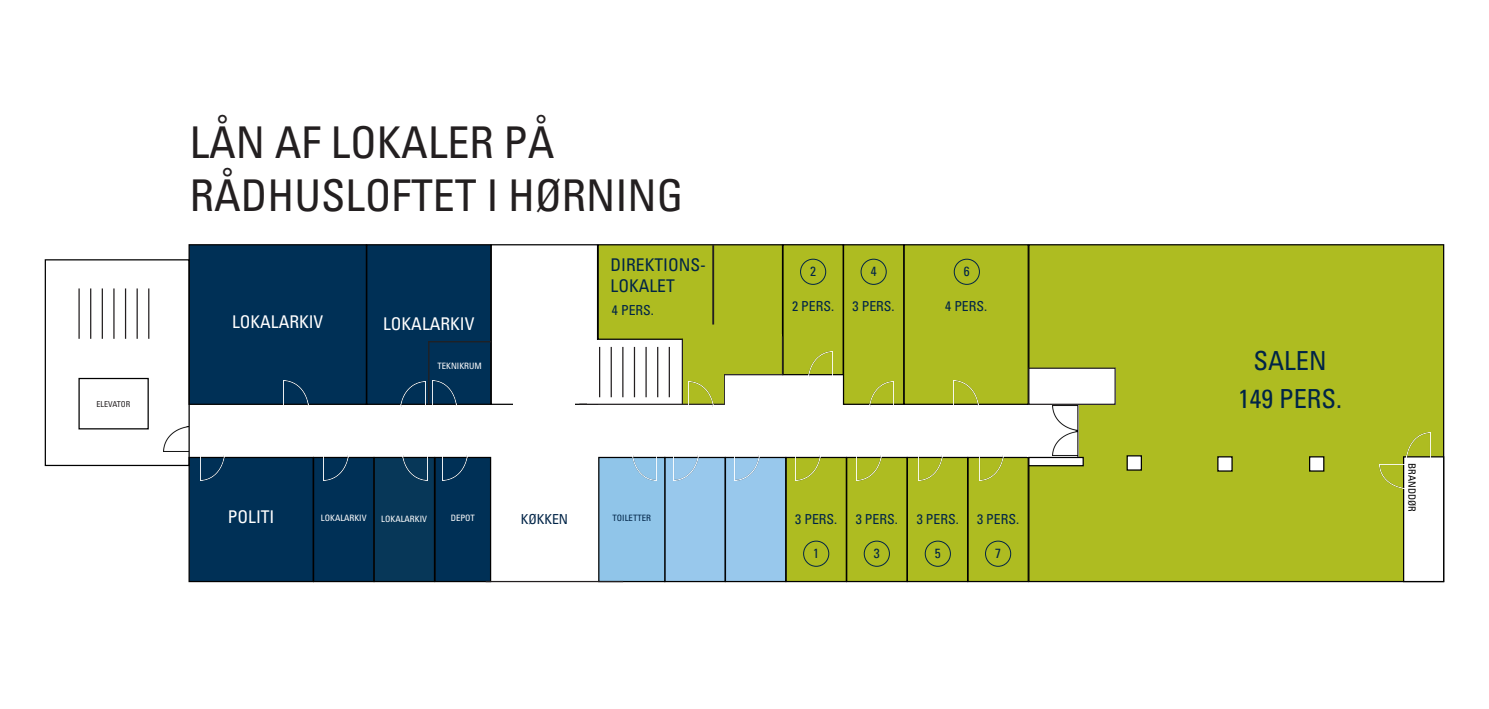
<style>
.page{position:relative;width:1489px;height:709px;background:#fff}
.page>*{position:absolute;margin:0;border:0;box-sizing:border-box;transform-origin:0 0}
.t1{font:condensed 43.75px "Univers";color:#231f20}
.t2{font:condensed 26.25px "Univers";color:#002447}
.t3{font:condensed 17.5px "Univers";color:#fff}
.t4{font:condensed 17.5px/21px "Univers";color:#002447}
.t5{font:condensed 13.75px "Univers";color:#002447}
.t6{font:condensed 13.38px "Univers";color:#002447}
.t7{font:condensed 10px "Univers";color:#000}
.t8{font:condensed 8.75px "Univers";color:#fff}
.t9{font:condensed 8.75px "Univers";color:#002447}
.t10{font:condensed 8.12px "Univers";color:#231f20}
</style>
<div class="page">
<div style="left:188px;top:244px;width:179px;height:161px;background:#003056;border:1px solid #000"></div>
<div style="left:366px;top:244px;width:125px;height:161px;background:#003056;border:1px solid #000"></div>
<div style="left:490px;top:244px;width:108px;height:161px;border:1px solid #000"></div>
<div style="left:597px;top:244px;width:186px;height:96px;background:#aebc21;border:1px solid #000"></div>
<div style="left:782px;top:244px;width:61px;height:131px;background:#aebc21;border:1px solid #000"></div>
<div style="left:842px;top:244px;width:62px;height:161px;background:#aebc21;border:1px solid #000"></div>
<div style="left:903px;top:244px;width:125px;height:161px;background:#aebc21;border:1px solid #000"></div>
<hr style="left:681px;top:340px;width:2px;height:64px;background:#231f20">
<hr style="left:724px;top:374px;width:59px;height:1px;background:#231f20">
<hr style="left:723px;top:374px;width:2px;height:30px;background:#231f20">
<div style="left:683px;top:371px;width:40px;height:32px;background:#aebc21"></div>
<div style="left:188px;top:457px;width:126px;height:125px;background:#003056;border:1px solid #000"></div>
<div style="left:313px;top:457px;width:61px;height:125px;background:#003056;border:1px solid #000"></div>
<div style="left:373px;top:457px;width:62px;height:125px;background:#073758;border:1px solid #000"></div>
<div style="left:434px;top:457px;width:57px;height:125px;background:#003056;border:1px solid #000"></div>
<div style="left:967px;top:457px;width:61px;height:125px;background:#aebc21;border:1px solid #000"></div>
<div style="left:906px;top:457px;width:62px;height:125px;background:#aebc21;border:1px solid #000"></div>
<div style="left:846px;top:457px;width:61px;height:125px;background:#aebc21;border:1px solid #000"></div>
<div style="left:785px;top:457px;width:62px;height:125px;background:#aebc21;border:1px solid #000"></div>
<div style="left:724px;top:457px;width:62px;height:125px;background:#98c8ec;border:1px solid #000"></div>
<div style="left:664px;top:457px;width:61px;height:125px;background:#98c8ec;border:1px solid #000"></div>
<div style="left:598px;top:457px;width:67px;height:125px;background:#90c5e9;border:1px solid #000"></div>
<div style="left:45px;top:259px;width:145px;height:207px;border:1px solid #000"></div>
<hr style="left:712px;top:245px;width:2px;height:79px;background:#231f20">
<div style="left:683px;top:335px;width:98px;height:39px;background:#aebc21"></div>
<hr style="left:781px;top:336px;width:2px;height:39px;background:#231f20">
<div style="left:1028px;top:244px;width:416px;height:338px;background:#aebc21;border:1px solid #000"></div>
<hr style="left:485px;top:581px;width:138px;height:1px;background:#231f20">
<hr style="left:599px;top:347px;width:1px;height:50px;background:#231f20">
<hr style="left:610px;top:347px;width:2px;height:50px;background:#231f20">
<hr style="left:622px;top:347px;width:1px;height:50px;background:#231f20">
<hr style="left:634px;top:347px;width:1px;height:50px;background:#231f20">
<hr style="left:645px;top:347px;width:1px;height:50px;background:#231f20">
<div style="left:586px;top:340px;width:12px;height:63px;background:#fff"></div>
<hr style="left:90px;top:288px;width:1px;height:51px;background:#231f20">
<hr style="left:102px;top:288px;width:1px;height:51px;background:#231f20">
<hr style="left:113px;top:288px;width:2px;height:51px;background:#231f20">
<hr style="left:125px;top:288px;width:1px;height:51px;background:#231f20">
<hr style="left:136px;top:288px;width:2px;height:51px;background:#231f20">
<div style="left:78px;top:378px;width:71px;height:51px;border:1px solid #000"></div>
<hr style="left:579px;top:403px;width:146px;height:2px;background:#231f20">
<div style="left:513px;top:393px;width:62px;height:15px;background:#fff"></div>
<hr style="left:657px;top:347px;width:1px;height:50px;background:#231f20">
<hr style="left:668px;top:347px;width:2px;height:50px;background:#231f20">
<hr style="left:78px;top:288px;width:2px;height:51px;background:#231f20">
<hr style="left:148px;top:288px;width:1px;height:51px;background:#231f20">
<img style="left:283px;top:381px;width:25px;height:25px">
<hr style="left:428px;top:341px;width:1px;height:63px;background:#231f20">
<hr style="left:428px;top:341px;width:63px;height:1px;background:#231f20">
<img style="left:432px;top:381px;width:24px;height:25px">
<img style="left:401px;top:381px;width:24px;height:25px">
<img style="left:200px;top:455px;width:25px;height:25px">
<img style="left:164px;top:426px;width:25px;height:25px">
<img style="left:323px;top:455px;width:25px;height:25px">
<img style="left:402px;top:455px;width:25px;height:25px">
<img style="left:442px;top:455px;width:25px;height:25px">
<img style="left:632px;top:455px;width:24px;height:25px">
<img style="left:673px;top:455px;width:25px;height:25px">
<img style="left:734px;top:455px;width:25px;height:25px">
<img style="left:795px;top:455px;width:25px;height:25px">
<img style="left:857px;top:455px;width:24px;height:25px">
<img style="left:918px;top:455px;width:24px;height:25px">
<img style="left:979px;top:455px;width:24px;height:25px">
<img style="left:688px;top:381px;width:25px;height:25px">
<img style="left:808px;top:351px;width:24px;height:25px">
<img style="left:869px;top:381px;width:24px;height:25px">
<img style="left:953px;top:381px;width:25px;height:25px">
<div style="left:985px;top:540px;width:26px;height:26px;border:1px solid #002447;border-radius:50%"></div>
<div style="left:803px;top:540px;width:26px;height:26px;border:1px solid #002447;border-radius:50%"></div>
<div style="left:800px;top:259px;width:26px;height:26px;border:1px solid #002447;border-radius:50%"></div>
<div style="left:863px;top:540px;width:26px;height:26px;border:1px solid #002447;border-radius:50%"></div>
<div style="left:860px;top:259px;width:26px;height:26px;border:1px solid #002447;border-radius:50%"></div>
<div style="left:924px;top:540px;width:26px;height:26px;border:1px solid #002447;border-radius:50%"></div>
<div style="left:953px;top:259px;width:26px;height:26px;border:1px solid #002447;border-radius:50%"></div>
<div style="left:1027px;top:405px;width:51px;height:52px;background:#fff"></div>
<hr style="left:1077px;top:405px;width:1px;height:58px;background:#231f20">
<div style="left:1402px;top:456px;width:42px;height:126px;background:#fff;border:1px solid #000"></div>
<div style="left:1126px;top:455px;width:15px;height:15px;background:#fff;border:1px solid #000"></div>
<div style="left:1217px;top:456px;width:15px;height:15px;background:#fff;border:1px solid #000"></div>
<div style="left:1308px;top:456px;width:16px;height:15px;background:#fff;border:1px solid #000"></div>
<img style="left:1052px;top:406px;width:25px;height:50px">
<img style="left:1379px;top:464px;width:25px;height:24px">
<div style="left:1028px;top:368px;width:87px;height:36px;background:#fff"></div>
<div style="left:1028px;top:367px;width:87px;height:38px;border:1px solid #231f20"></div>
<div style="left:1028px;top:457px;width:55px;height:9px;background:#fff;border:1px solid #000"></div>
<img style="left:1405px;top:433px;width:25px;height:25px">
<p class="t10" style="left:96px;top:398px;width:35px">ELEVATOR</p>
<p class="t1" style="left:190px;top:115px;width:366px">LÅN AF LOKALER PÅ</p>
<p class="t1" style="left:190px;top:168px;width:495px">RÅDHUSLOFTET I HØRNING</p>
<p class="t4" style="left:610px;top:254px;width:97px">DIREKTIONS-<br>LOKALET</p>
<p class="t6" style="left:810px;top:263px;width:7px">2</p>
<p class="t6" style="left:870px;top:263px;width:7px">4</p>
<p class="t6" style="left:963px;top:263px;width:7px">6</p>
<p class="t3" style="left:232px;top:311px;width:93px">LOKALARKIV</p>
<p class="t3" style="left:383px;top:312px;width:93px">LOKALARKIV</p>
<p class="t8" style="left:437px;top:360px;width:46px">TEKNIKRUM</p>
<p class="t5" style="left:612px;top:301px;width:44px">4 PERS.</p>
<p class="t5" style="left:792px;top:297px;width:44px">2 PERS.</p>
<p class="t5" style="left:852px;top:297px;width:44px">3 PERS.</p>
<p class="t5" style="left:945px;top:297px;width:44px">4 PERS.</p>
<p class="t3" style="left:228px;top:506px;width:48px">POLITI</p>
<p class="t8" style="left:321px;top:513px;width:47px">LOKALARKIV</p>
<p class="t8" style="left:450px;top:513px;width:26px">DEPOT</p>
<p class="t8" style="left:381px;top:514px;width:47px">LOKALARKIV</p>
<p class="t5" style="left:520px;top:510px;width:49px">KØKKEN</p>
<p class="t9" style="left:612px;top:513px;width:40px">TOILETTER</p>
<p class="t5" style="left:795px;top:510px;width:44px">3 PERS.</p>
<p class="t5" style="left:855px;top:510px;width:44px">3 PERS.</p>
<p class="t5" style="left:916px;top:510px;width:44px">3 PERS.</p>
<p class="t5" style="left:977px;top:510px;width:44px">3 PERS.</p>
<p class="t6" style="left:873px;top:545px;width:7px">3</p>
<p class="t6" style="left:813px;top:545px;width:7px">1</p>
<p class="t6" style="left:995px;top:545px;width:7px">7</p>
<p class="t6" style="left:934px;top:545px;width:7px">5</p>
<p class="t2" style="left:1253px;top:343px;width:74px">SALEN</p>
<p class="t2" style="left:1238px;top:382px;width:105px">149 PERS.</p>
<p class="t7" style="left:1417px;top:463px;width:50px;rotate:90deg">BRANDDØR</p>
</div>
